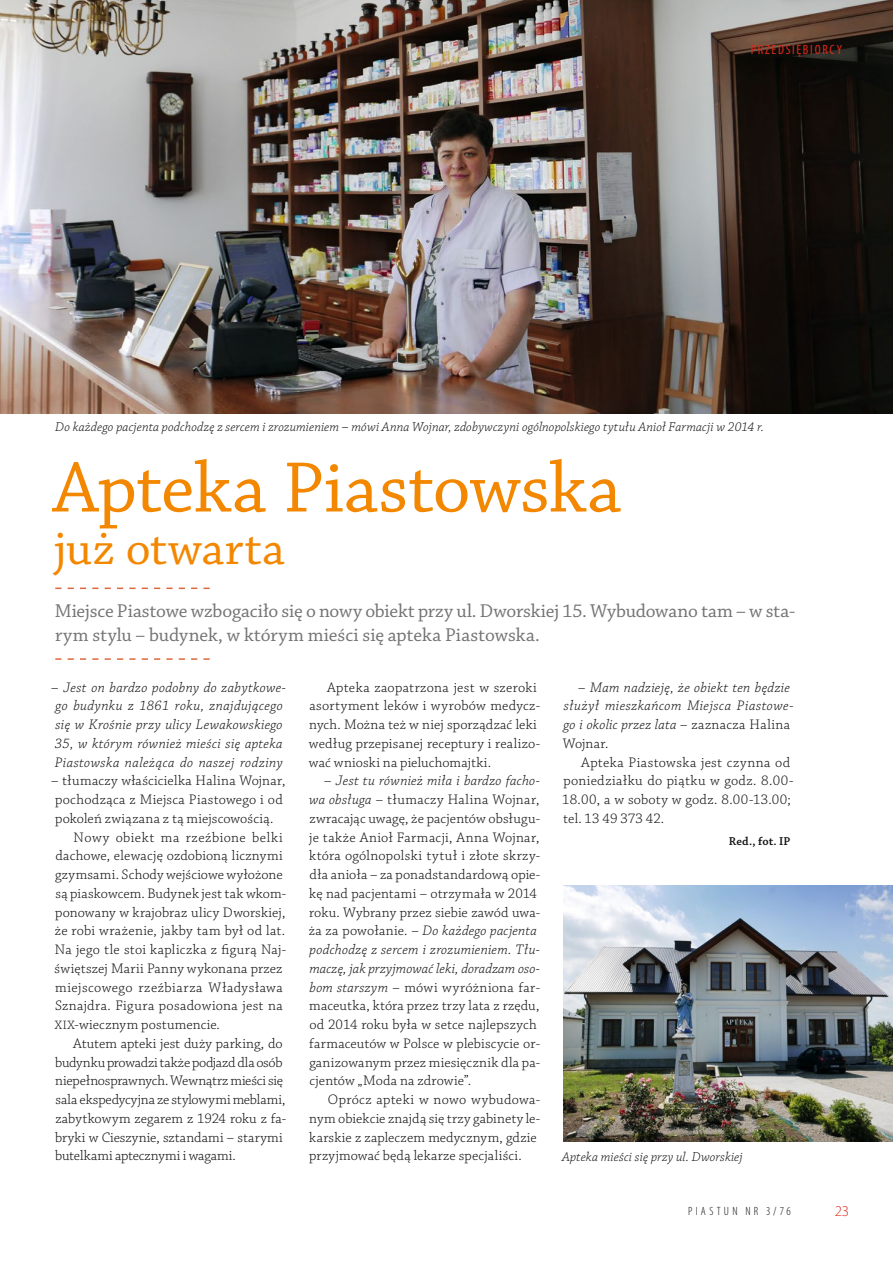
<style>
.page{position:relative;width:893px;height:1263px;background:#fff}
.page>*{position:absolute;margin:0;border:0;box-sizing:border-box;transform-origin:0 0}
.t1{font:75px "Chaparral Pro";letter-spacing:-.005em;color:#f38700}
.t2{font:49.5px "Chaparral Pro";letter-spacing:.01em;color:#f38700}
.t3{font:19.5px/24px "Chaparral Pro";letter-spacing:-.005em;color:#747474}
.t4{font:300 15px "Myriad Pro";color:#dc291a}
.t5{font:300 14.55px/18.8px "Chaparral Pro";letter-spacing:.015em;color:#111212}
.t6{font:italic 300 14.55px/18.8px "Chaparral Pro";letter-spacing:.025em;color:#111212}
.t7{font:300 14.55px "Chaparral Pro";letter-spacing:-.005em;color:#111212}
.t8{font:300 14.55px "Chaparral Pro";letter-spacing:.04em;color:#111212}
.t9{font:300 14.55px "Chaparral Pro";letter-spacing:-.01em;color:#111212}
.t10{font:300 14.55px "Chaparral Pro";letter-spacing:-.015em;color:#111212}
.t11{font:italic 300 13.5px "Chaparral Pro";letter-spacing:.01em;color:#111212}
.t12{font:condensed 13.5px "Myriad Pro";letter-spacing:.125em;color:#dc291a}
.t13{font:300 condensed 12px "Myriad Pro";letter-spacing:.27em;color:#111212}
.t14{font:600 12px "Chaparral Pro";color:#111212}
.s1{font-style:normal}
.s2{font-size:12.75px}
.s3{font-style:italic}
</style>
<div class="page">
<img style="left:563px;top:885px;width:330px;height:257px">
<svg style="left:55px;top:587px;width:155px;height:2px"></svg>
<svg style="left:55px;top:658px;width:155px;height:2px"></svg>
<img style="left:0;top:0;width:893px;height:414px">
<p class="t12" style="left:751px;top:41px;width:93px">PRZEDSIĘBIORCY</p>
<p class="t11" style="left:55px;top:420px;width:710px">Do każdego pacjenta podchodzę z sercem i zrozumieniem – mówi Anna Wojnar, zdobywczyni ogólnopolskiego tytułu Anioł Farmacji w 2014 r.</p>
<h1 class="t1" style="left:53px;top:446px;width:570px">Apteka Piastowska</h1>
<h2 class="t2" style="left:55px;top:521px;width:232px">już otwarta</h2>
<h3 class="t3" style="left:55px;top:600px;width:742px">Miejsce Piastowe wzbogaciło się o nowy obiekt przy ul. Dworskiej 15. Wybudowano tam – w sta&shy;rym stylu – budynek, w którym mieści się apteka Piastowska.</h3>
<p class="t6" style="left:563px;top:678px;width:232px;text-indent:16px"><span class="s1">–</span> Mam nadzieję, że obiekt ten będzie służył mieszkańcom Miejsca Piastowe&shy;go i okolic przez lata <span class="s1">– zaznacza Halina<br>Wojnar.</span></p>
<p class="t5" style="left:562px;top:753px;width:233px;text-indent:19px">Apteka Piastowska jest czynna od poniedziałku do piątku w godz. 8.00-<br>18.00, a w soboty w godz. 8.00-13.00; tel. 13 49 373 42.</p>
<p class="t14" style="left:729px;top:834px;width:63px">Red., fot. IP</p>
<p class="t6" style="left:51px;top:678px;width:236px"><span class="s1">–</span> Jest on bardzo podobny do zabytkowe&shy;go budynku z 1861 roku, znajdującego się w Krośnie przy ulicy Lewakowskiego 35, w którym również mieści się apteka Piastowska należąca do naszej rodziny</p>
<p class="t5" style="left:51px;top:772px;width:236px">– tłumaczy właścicielka Halina Wojnar,</p>
<p class="t5" style="left:55px;top:791px;width:229px">pochodząca z Miejsca Piastowego i od</p>
<p class="t5" style="left:55px;top:809px;width:220px">pokoleń związana z tą miejscowością.</p>
<p class="t8" style="left:74px;top:829px;width:211px">Nowy obiekt ma rzeźbione belki</p>
<p class="t5" style="left:55px;top:847px;width:229px">dachowe, elewację ozdobioną licznymi</p>
<p class="t5" style="left:55px;top:866px;width:229px">gzymsami. Schody wejściowe wyłożone</p>
<p class="t5" style="left:55px;top:885px;width:232px">są piaskowcem. Budynek jest tak wkom-</p>
<p class="t5" style="left:55px;top:903px;width:232px">ponowany w krajobraz ulicy Dworskiej,</p>
<p class="t5" style="left:55px;top:922px;width:232px">że robi wrażenie, jakby tam był od lat.</p>
<p class="t5" style="left:55px;top:941px;width:233px">Na jego tle stoi kapliczka z figurą Naj-</p>
<p class="t5" style="left:55px;top:959px;width:229px">świętszej Marii Panny wykonana przez</p>
<p class="t8" style="left:55px;top:979px;width:229px">miejscowego rzeźbiarza Władysława</p>
<p class="t5" style="left:55px;top:997px;width:229px">Sznajdra. Figura posadowiona jest na</p>
<p class="t5" style="left:55px;top:1016px;width:166px"><span class="s2">XIX</span>-wiecznym postumencie.</p>
<p class="t5" style="left:73px;top:1034px;width:211px">Atutem apteki jest duży parking, do</p>
<p class="t10" style="left:55px;top:1054px;width:229px">budynku prowadzi także podjazd dla osób</p>
<p class="t9" style="left:55px;top:1073px;width:230px">niepełnosprawnych. Wewnątrz mieści się</p>
<p class="t7" style="left:56px;top:1092px;width:231px">sala ekspedycyjna ze stylowymi meblami,</p>
<p class="t5" style="left:55px;top:1109px;width:232px">zabytkowym zegarem z 1924 roku z fa-</p>
<p class="t5" style="left:55px;top:1128px;width:229px">bryki w Cieszynie, sztandami – starymi</p>
<p class="t7" style="left:55px;top:1148px;width:182px">butelkami aptecznymi i wagami.</p>
<p class="t5" style="left:309px;top:678px;width:233px;text-indent:18px">Apteka zaopatrzona jest w szeroki asortyment leków i wyrobów medycz&shy;nych. Można też w niej sporządzać leki według przepisanej receptury i realizo&shy;wać wnioski na pieluchomajtki.</p>
<p class="t5" style="left:309px;top:772px;width:233px;text-indent:15px">– <span class="s3">Jest tu również miła i bardzo facho&shy;wa obsługa</span> – tłumaczy Halina Wojnar, zwracając uwagę, że pacjentów obsługu&shy;je także Anioł Farmacji, Anna Wojnar, która ogólnopolski tytuł i złote skrzy&shy;dła anioła – za ponadstandardową opie&shy;kę nad pacjentami – otrzymała w 2014 roku. Wybrany przez siebie zawód uwa&shy;ża za powołanie. – <span class="s3">Do każdego pacjenta podchodzę z sercem i zrozumieniem. Tłu&shy;maczę, jak przyjmować leki, doradzam oso&shy;bom starszym</span> – mówi wyróżniona far&shy;maceutka, która przez trzy lata z rzędu, od 2014 roku była w setce najlepszych farmaceutów w Polsce w plebiscycie or&shy;ganizowanym przez miesięcznik dla pa&shy;cjentów „Moda na zdrowie”.</p>
<p class="t5" style="left:309px;top:1091px;width:232px;text-indent:19px">Oprócz apteki w nowo wybudowa&shy;nym obiekcie znajdą się trzy gabinety le&shy;karskie z zapleczem medycznym, gdzie przyjmować będą lekarze specjaliści.</p>
<p class="t11" style="left:562px;top:1149px;width:182px">Apteka mieści się przy ul. Dworskiej</p>
<p class="t13" style="left:688px;top:1204px;width:104px">PIASTUN NR 3/76</p>
<p class="t4" style="left:835px;top:1203px;width:16px">23</p>
</div>
